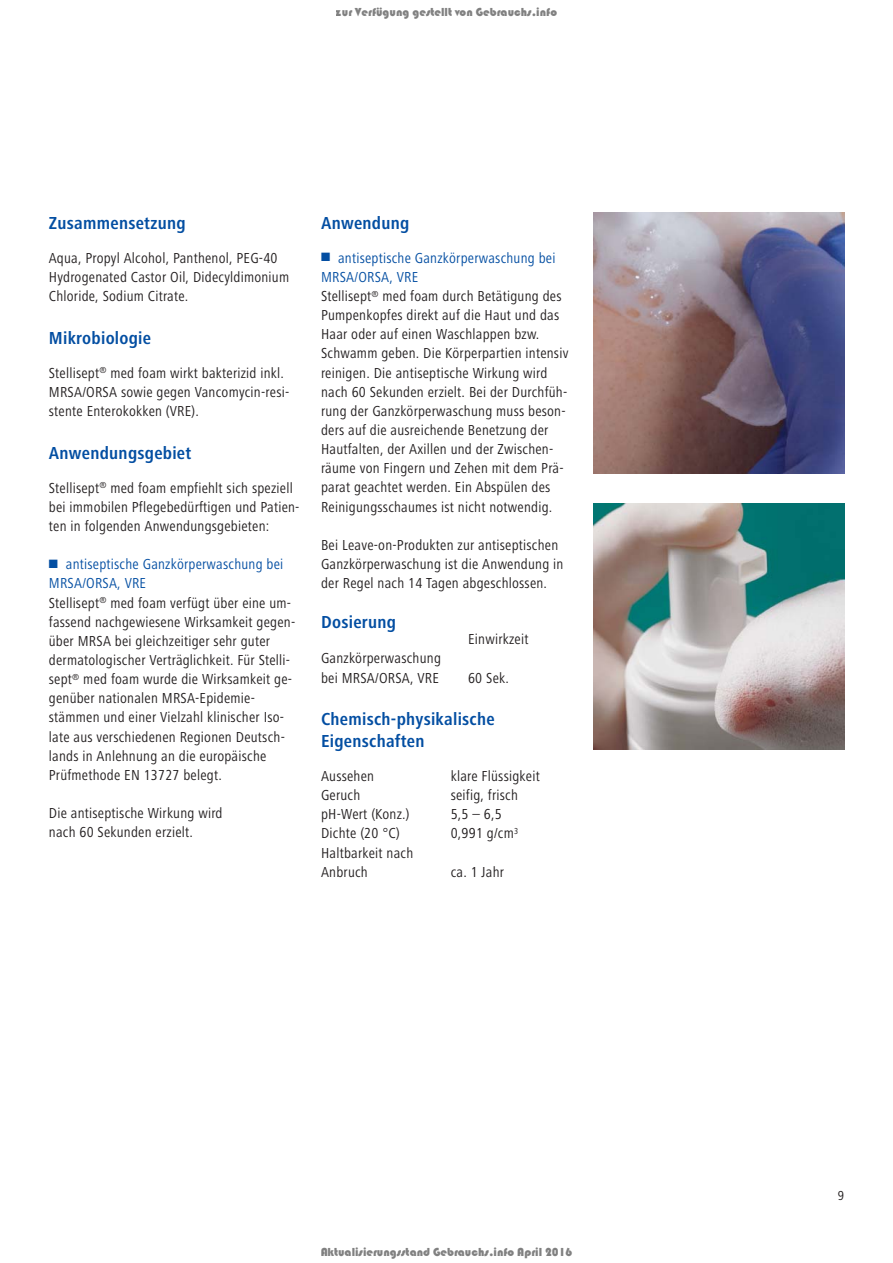
<style>
.page{position:relative;width:893px;height:1263px;background:#fff}
.page>*{position:absolute;margin:0;border:0;box-sizing:border-box;transform-origin:0 0}
.t1{font:700 18px/21.6px "Hartmann";letter-spacing:.015em;color:#034ea2}
.t2{font:15px/19.2px "Hartmann";letter-spacing:.015em;color:#231f20}
.t3{font:13.5px "Hartmann";color:#231f20}
.t4{font:12px "Bauhaus 93";color:rgb(0 0 0/.5)}
.s1{color:#034ea2}
</style>
<div class="page">
<img style="left:593px;top:213px;width:251px;height:260px">
<img style="left:593px;top:504px;width:251px;height:246px">
<p class="t4" style="left:336px;top:6px;width:223px">zur Verfügung gestellt von Gebrauchs.info</p>
<p class="t1" style="left:49px;top:213px;width:138px">Zusammensetzung</p>
<p class="t2" style="left:49px;top:249px;width:242px">Aqua, Propyl Alcohol, Panthenol, PEG-40<br>Hydrogenated Castor Oil, Didecyldimonium<br>Chloride, Sodium Citrate.</p>
<p class="t1" style="left:49px;top:328px;width:104px">Mikrobiologie</p>
<p class="t2" style="left:49px;top:364px;width:242px">Stellisept<sup>®</sup> med foam wirkt bakterizid inkl.<br>MRSA/ORSA sowie gegen Vancomycin-resi&shy;stente Enterokokken (VRE).</p>
<p class="t1" style="left:49px;top:443px;width:144px">Anwendungsgebiet</p>
<p class="t2" style="left:49px;top:479px;width:252px">Stellisept<sup>®</sup> med foam empfiehlt sich speziell bei immobilen Pflegebedürftigen und Patien&shy;ten in folgenden Anwendungsgebieten:</p>
<p class="t2" style="left:49px;top:556px;width:248px"><span class="s1">■ antiseptische Ganzkörperwaschung bei MRSA/ORSA, VRE<br></span>Stellisept<sup>®</sup> med foam verfügt über eine um&shy;fassend nachgewiesene Wirksamkeit gegen&shy;über MRSA bei gleichzeitiger sehr guter dermatologischer Verträglichkeit. Für Stelli&shy;sept<sup>®</sup> med foam wurde die Wirksamkeit ge&shy;genüber nationalen MRSA-Epidemie&shy;stämmen und einer Vielzahl klinischer Iso&shy;late aus verschiedenen Regionen Deutsch&shy;lands in Anlehnung an die europäische Prüfmethode EN 13727 belegt.</p>
<p class="t2" style="left:49px;top:805px;width:175px">Die antiseptische Wirkung wird nach 60 Sekunden erzielt.</p>
<p class="t1" style="left:321px;top:213px;width:90px">Anwendung</p>
<p class="t2" style="left:321px;top:249px;width:249px"><span class="s1">■ antiseptische Ganzkörperwaschung bei MRSA/ORSA, VRE<br></span>Stellisept<sup>®</sup> med foam durch Betätigung des Pumpenkopfes direkt auf die Haut und das Haar oder auf einen Waschlappen bzw.<br>Schwamm geben. Die Körperpartien intensiv reinigen. Die antiseptische Wirkung wird nach 60 Sekunden erzielt. Bei der Durchfüh&shy;rung der Ganzkörperwaschung muss beson&shy;ders auf die ausreichende Benetzung der Hautfalten, der Axillen und der Zwischen&shy;räume von Fingern und Zehen mit dem Prä&shy;parat geachtet werden. Ein Abspülen des Reinigungsschaumes ist nicht notwendig.</p>
<p class="t2" style="left:321px;top:536px;width:244px">Bei Leave-on-Produkten zur antiseptischen<br>Ganzkörperwaschung ist die Anwendung in der Regel nach 14 Tagen abgeschlossen.</p>
<p class="t1" style="left:321px;top:613px;width:76px">Dosierung</p>
<p class="t2" style="left:468px;top:631px;width:62px">Einwirkzeit</p>
<p class="t2" style="left:321px;top:650px;width:121px">Ganzkörperwaschung bei MRSA/ORSA, VRE</p>
<p class="t2" style="left:468px;top:669px;width:42px">60 Sek.</p>
<p class="t1" style="left:321px;top:710px;width:175px">Chemisch-physikalische<br>Eigenschaften</p>
<p class="t2" style="left:321px;top:768px;width:55px">Aussehen</p>
<p class="t2" style="left:451px;top:768px;width:91px">klare Flüssigkeit</p>
<p class="t2" style="left:321px;top:787px;width:41px">Geruch</p>
<p class="t2" style="left:451px;top:787px;width:69px">seifig, frisch</p>
<p class="t2" style="left:321px;top:806px;width:90px">pH-Wert (Konz.)</p>
<p class="t2" style="left:451px;top:806px;width:53px">5,5 – 6,5</p>
<p class="t2" style="left:321px;top:825px;width:80px">Dichte (20 °C)</p>
<p class="t2" style="left:451px;top:825px;width:69px">0,991 g/cm<sup>3</sup></p>
<p class="t2" style="left:321px;top:844px;width:94px">Haltbarkeit nach<br>Anbruch</p>
<p class="t2" style="left:451px;top:863px;width:55px">ca. 1 Jahr</p>
<p class="t4" style="left:321px;top:1245px;width:253px">Aktualisierungsstand Gebrauchs.info April 2016</p>
<p class="t3" style="left:838px;top:1191px;width:8px">9</p>
</div>
